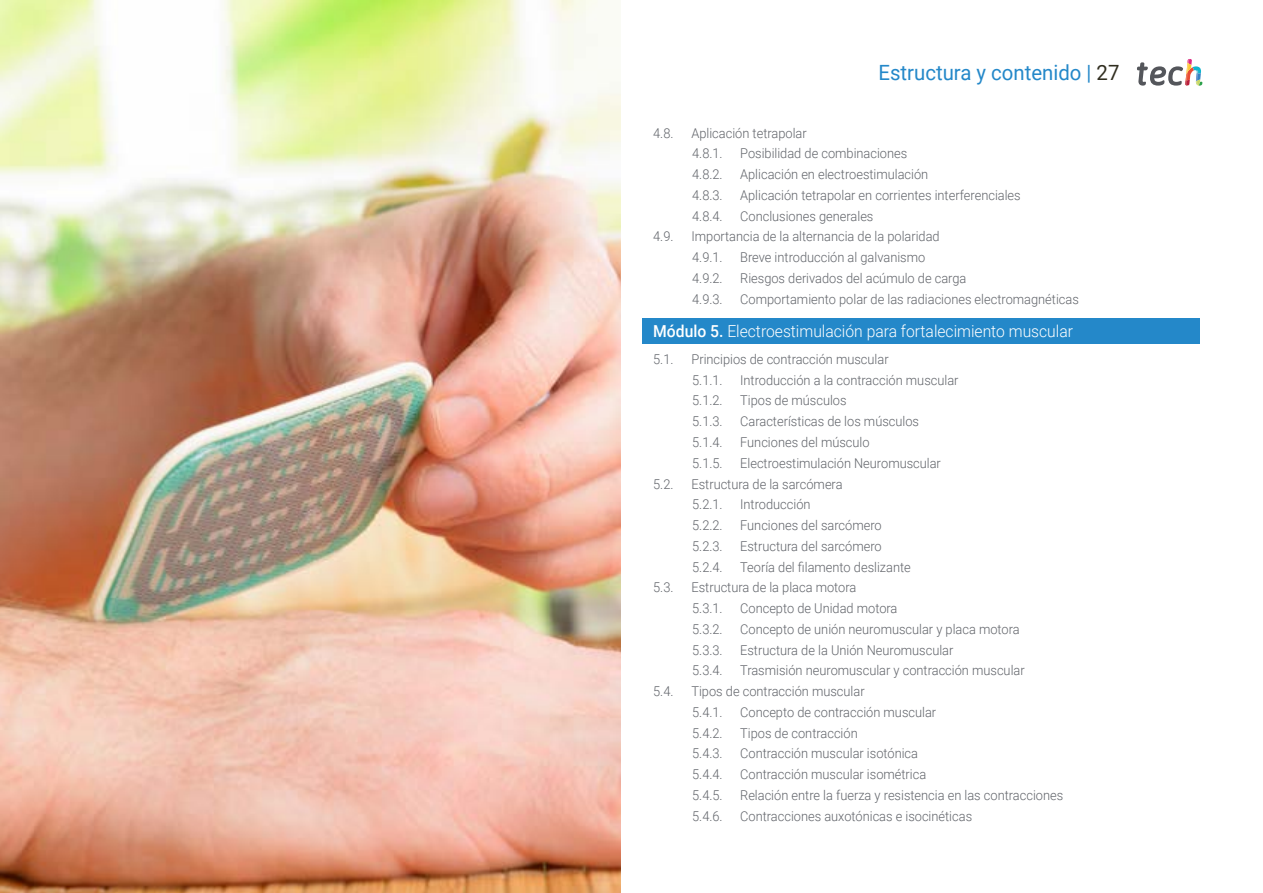
<style>
.page{position:relative;width:1263px;height:893px;background:#fff}
.page>*{position:absolute;margin:0;border:0;box-sizing:border-box;transform-origin:0 0}
.t1{font:21px "Roboto";color:#2488c9}
.t2{font:300 16.5px "Roboto";color:#fff;scale:.95 1}
.t3{font:300 13.5px/20.7px "Roboto";color:#61646a;scale:.95 1}
.s1{color:#312e20}
.s2{font-weight:500}
</style>
<div class="page">
<img style="left:0;top:0;width:621px;height:893px">
<div style="left:642px;top:318px;width:557px;height:25px;background:#2488c9"></div>
<svg style="left:1137px;top:59px;width:65px;height:27px"></svg>
<h1 class="t1" style="left:878px;top:57px;width:242px">Estructura y contenido | <span class="s1">27</span></h1>
<p class="t3" style="left:653px;top:122px;width:23px">4.8.</p>
<p class="t3" style="left:691px;top:122px;width:123px">Aplicación tetrapolar<br>4.8.1.</p>
<p class="t3" style="left:740px;top:143px;width:177px">Posibilidad de combinaciones</p>
<p class="t3" style="left:692px;top:164px;width:34px">4.8.2.</p>
<p class="t3" style="left:740px;top:164px;width:200px">Aplicación en electroestimulación</p>
<p class="t3" style="left:692px;top:184px;width:34px">4.8.3.</p>
<p class="t3" style="left:740px;top:184px;width:297px">Aplicación tetrapolar en corrientes interferenciales</p>
<p class="t3" style="left:692px;top:205px;width:34px">4.8.4.</p>
<p class="t3" style="left:740px;top:205px;width:142px">Conclusiones generales</p>
<p class="t3" style="left:653px;top:226px;width:23px">4.9.</p>
<p class="t3" style="left:691px;top:226px;width:263px">Importancia de la alternancia de la polaridad<br>4.9.1.</p>
<p class="t3" style="left:740px;top:247px;width:196px">Breve introducción al galvanismo</p>
<p class="t3" style="left:692px;top:267px;width:34px">4.9.2.</p>
<p class="t3" style="left:740px;top:267px;width:240px">Riesgos derivados del acúmulo de carga</p>
<p class="t3" style="left:692px;top:288px;width:34px">4.9.3.</p>
<p class="t3" style="left:740px;top:288px;width:358px">Comportamiento polar de las radiaciones electromagnéticas</p>
<p class="t2" style="left:653px;top:319px;width:443px"><span class="s2">Módulo 5.</span> Electroestimulación para fortalecimiento muscular</p>
<p class="t3" style="left:653px;top:348px;width:23px">5.1.</p>
<p class="t3" style="left:691px;top:348px;width:209px">Principios de contracción muscular<br>5.1.1.</p>
<p class="t3" style="left:740px;top:369px;width:231px">Introducción a la contracción muscular</p>
<p class="t3" style="left:692px;top:390px;width:34px">5.1.2.</p>
<p class="t3" style="left:740px;top:390px;width:113px">Tipos de músculos</p>
<p class="t3" style="left:692px;top:411px;width:34px">5.1.3.</p>
<p class="t3" style="left:740px;top:411px;width:190px">Características de los músculos</p>
<p class="t3" style="left:692px;top:431px;width:34px">5.1.4.</p>
<p class="t3" style="left:740px;top:431px;width:138px">Funciones del músculo</p>
<p class="t3" style="left:692px;top:452px;width:34px">5.1.5.</p>
<p class="t3" style="left:740px;top:452px;width:213px">Electroestimulación Neuromuscular</p>
<p class="t3" style="left:653px;top:473px;width:23px">5.2.</p>
<p class="t3" style="left:691px;top:473px;width:161px">Estructura de la sarcómera<br>5.2.1.</p>
<p class="t3" style="left:740px;top:494px;width:76px">Introducción</p>
<p class="t3" style="left:692px;top:514px;width:34px">5.2.2.</p>
<p class="t3" style="left:740px;top:514px;width:151px">Funciones del sarcómero</p>
<p class="t3" style="left:692px;top:535px;width:34px">5.2.3.</p>
<p class="t3" style="left:740px;top:535px;width:150px">Estructura del sarcómero</p>
<p class="t3" style="left:692px;top:556px;width:34px">5.2.4.</p>
<p class="t3" style="left:740px;top:556px;width:181px">Teoría del filamento deslizante</p>
<p class="t3" style="left:653px;top:577px;width:23px">5.3.</p>
<p class="t3" style="left:691px;top:577px;width:175px">Estructura de la placa motora<br>5.3.1.</p>
<p class="t3" style="left:740px;top:597px;width:167px">Concepto de Unidad motora</p>
<p class="t3" style="left:692px;top:618px;width:34px">5.3.2.</p>
<p class="t3" style="left:740px;top:618px;width:296px">Concepto de unión neuromuscular y placa motora</p>
<p class="t3" style="left:692px;top:639px;width:34px">5.3.3.</p>
<p class="t3" style="left:740px;top:639px;width:226px">Estructura de la Unión Neuromuscular</p>
<p class="t3" style="left:692px;top:660px;width:34px">5.3.4.</p>
<p class="t3" style="left:740px;top:660px;width:301px">Trasmisión neuromuscular y contracción muscular</p>
<p class="t3" style="left:653px;top:680px;width:23px">5.4.</p>
<p class="t3" style="left:691px;top:680px;width:184px">Tipos de contracción muscular<br>5.4.1.</p>
<p class="t3" style="left:740px;top:701px;width:208px">Concepto de contracción muscular</p>
<p class="t3" style="left:692px;top:722px;width:34px">5.4.2.</p>
<p class="t3" style="left:740px;top:722px;width:125px">Tipos de contracción</p>
<p class="t3" style="left:692px;top:743px;width:34px">5.4.3.</p>
<p class="t3" style="left:740px;top:743px;width:189px">Contracción muscular isotónica</p>
<p class="t3" style="left:692px;top:763px;width:34px">5.4.4.</p>
<p class="t3" style="left:740px;top:763px;width:197px">Contracción muscular isométrica</p>
<p class="t3" style="left:692px;top:784px;width:34px">5.4.5.</p>
<p class="t3" style="left:740px;top:784px;width:341px">Relación entre la fuerza y resistencia en las contracciones</p>
<p class="t3" style="left:692px;top:805px;width:34px">5.4.6.</p>
<p class="t3" style="left:740px;top:805px;width:246px">Contracciones auxotónicas e isocinéticas</p>
</div>
